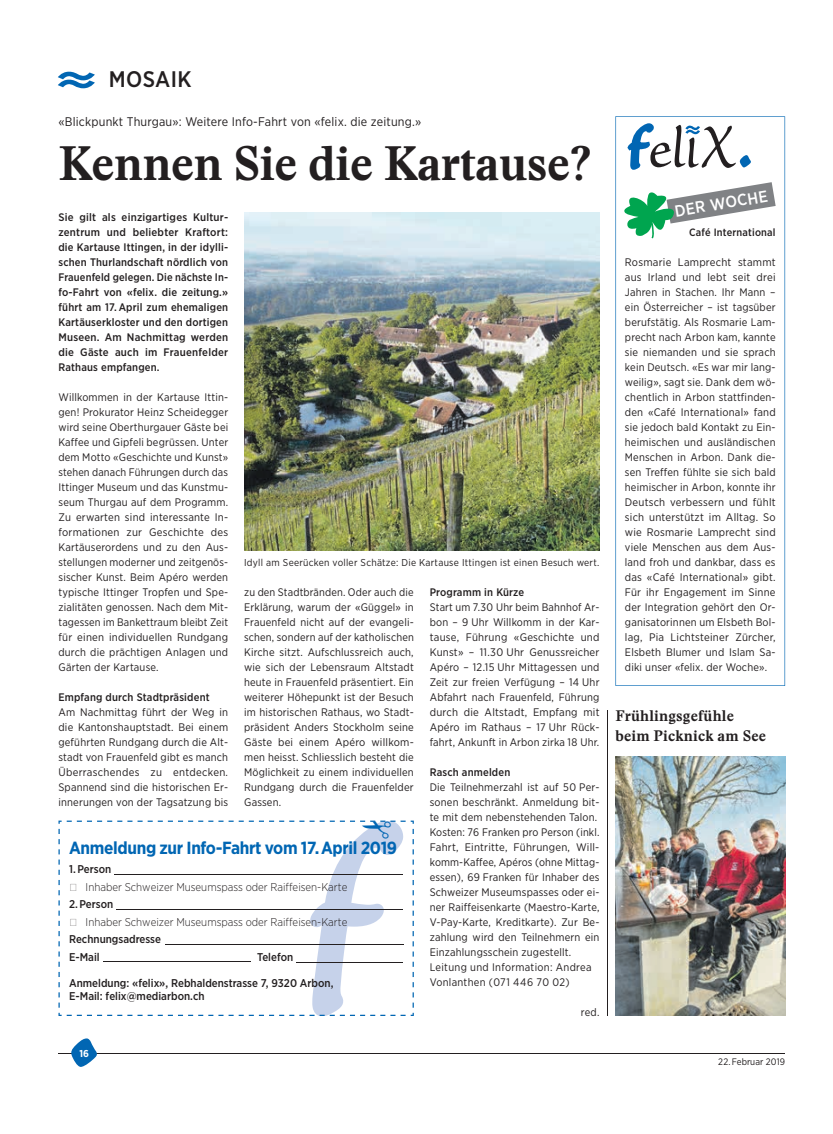
<style>
.page{position:relative;width:833px;height:1134px;background:#fff}
.page>*{position:absolute;margin:0;border:0;box-sizing:border-box;transform-origin:0 0}
.t1{font:700 47.5px "Stanley";letter-spacing:-.01em;color:#231f20}
.t2{font:500 22.5px "Gotham Narrow";letter-spacing:.015em;color:#231f20}
.t3{font:700 17.5px "Gotham Narrow";letter-spacing:-.02em;color:#0166b3}
.t4{font:500 16.25px "Gotham Narrow";color:#fff}
.t5{font:700 15px/20px "Stanley";letter-spacing:.01em;color:#231f20}
.t6{font:12.5px "Gotham Narrow";letter-spacing:.015em;color:#231f20}
.t7{font:500 11.25px/17.5px "Gotham Narrow";color:#231f20}
.t8{font:300 11.25px "Gotham Narrow";color:#231f20}
.t9{font:11px/15px "Gotham Narrow";letter-spacing:.015em;color:#231f20;text-align:justify}
.t10{font:500 11px/15px "Gotham Narrow";letter-spacing:.015em;color:#231f20;text-align:justify}
.t11{font:500 10.62px "Gotham Narrow";letter-spacing:.02em;color:#231f20}
.t12{font:10px "Gotham Narrow";letter-spacing:.025em;color:#231f20}
.t13{font:700 10px "Gotham Narrow";color:#fff}
.t14{font:9.38px "Gotham Narrow";color:#231f20}
</style>
<div class="page">
<svg style="left:58px;top:72px;width:37px;height:16px"></svg>
<svg style="left:615px;top:116px;width:170px;height:570px"></svg>
<svg style="left:628px;top:123px;width:123px;height:47px"></svg>
<svg style="left:623px;top:182px;width:152px;height:57px"></svg>
<hr style="left:58px;top:1053px;width:727px;height:1px;background:#231f20">
<svg style="left:71px;top:1038px;width:26px;height:29px"></svg>
<img style="left:244px;top:212px;width:355px;height:339px">
<hr style="left:607px;top:710px;width:1px;height:306px;background:#231f20">
<svg style="left:58px;top:821px;width:356px;height:195px"></svg>
<img style="left:615px;top:757px;width:170px;height:259px">
<svg style="left:67px;top:820px;width:338px;height:196px"></svg>
<h2 class="t2" style="left:109px;top:65px;width:84px">MOSAIK</h2>
<p class="t6" style="left:58px;top:114px;width:364px">«Blickpunkt Thurgau»: Weitere Info-Fahrt von «felix. die zeitung.»</p>
<h1 class="t1" style="left:58px;top:136px;width:534px">Kennen Sie die Kartause?</h1>
<p class="t10" style="left:58px;top:209px;width:171px">Sie gilt als einzigartiges Kultur&shy;zentrum und beliebter Kraftort: die Kartause Ittingen, in der idylli&shy;schen Thurlandschaft nördlich von Frauenfeld gelegen. Die nächste In&shy;fo-Fahrt von «felix. die zeitung.» führt am 17. April zum ehemaligen Kartäuserkloster und den dortigen Museen. Am Nachmittag werden die Gäste auch im Frauenfelder Rathaus empfangen.</p>
<p class="t9" style="left:58px;top:389px;width:171px">Willkommen in der Kartause Ittin&shy;gen! Prokurator Heinz Scheidegger wird seine Oberthurgauer Gäste bei Kaffee und Gipfeli begrüssen. Unter dem Motto «Geschichte und Kunst» stehen danach Führungen durch das Ittinger Museum und das Kunstmu&shy;seum Thurgau auf dem Programm.<br>Zu erwarten sind interessante In&shy;formationen zur Geschichte des Kartäuserordens und zu den Aus&shy;stellungen moderner und zeitgenös&shy;sischer Kunst. Beim Apéro werden typische Ittinger Tropfen und Spe&shy;zialitäten genossen. Nach dem Mit&shy;tagessen im Bankettraum bleibt Zeit für einen individuellen Rundgang durch die prächtigen Anlagen und Gärten der Kartause.</p>
<p class="t10" style="left:58px;top:689px;width:153px">Empfang durch Stadtpräsident</p>
<p class="t9" style="left:58px;top:704px;width:171px">Am Nachmittag führt der Weg in die Kantonshauptstadt. Bei einem geführten Rundgang durch die Alt&shy;stadt von Frauenfeld gibt es manch Überraschendes zu entdecken.<br>Spannend sind die historischen Er&shy;innerungen von der Tagsatzung bis</p>
<p class="t12" style="left:244px;top:556px;width:357px">Idyll am Seerücken voller Schätze: Die Kartause Ittingen ist einen Besuch wert.</p>
<p class="t9" style="left:244px;top:584px;width:171px">zu den Stadtbränden. Oder auch die Erklärung, warum der «Güggel» in Frauenfeld nicht auf der evangeli&shy;schen, sondern auf der katholischen Kirche sitzt. Aufschlussreich auch, wie sich der Lebensraum Altstadt heute in Frauenfeld präsentiert. Ein weiterer Höhepunkt ist der Besuch im historischen Rathaus, wo Stadt&shy;präsident Anders Stockholm seine Gäste bei einem Apéro willkom&shy;men heisst. Schliesslich besteht die Möglichkeit zu einem individuellen Rundgang durch die Frauenfelder Gassen.</p>
<p class="t10" style="left:430px;top:584px;width:96px">Programm in Kürze</p>
<p class="t9" style="left:430px;top:599px;width:171px">Start um 7.30 Uhr beim Bahnhof Ar&shy;bon – 9 Uhr Willkomm in der Kar&shy;tause, Führung «Geschichte und Kunst» – 11.30 Uhr Genussreicher Apéro – 12.15 Uhr Mittagessen und Zeit zur freien Verfügung – 14 Uhr Abfahrt nach Frauenfeld, Führung durch die Altstadt, Empfang mit Apéro im Rathaus – 17 Uhr Rück&shy;fahrt, Ankunft in Arbon zirka 18 Uhr.</p>
<p class="t10" style="left:430px;top:764px;width:82px">Rasch anmelden</p>
<p class="t9" style="left:430px;top:779px;width:171px;text-align:left">Die Teilnehmerzahl ist auf 50 Per&shy;sonen beschränkt. Anmeldung bit&shy;te mit dem nebenstehenden Talon.<br>Kosten: 76 Franken pro Person (inkl.<br>Fahrt, Eintritte, Führungen, Will&shy;komm-Kaffee, Apéros (ohne Mittag&shy;essen), 69 Franken für Inhaber des Schweizer Museumspasses oder ei&shy;ner Raiffeisenkarte (Maestro-Karte, V-Pay-Karte, Kreditkarte). Zur Be&shy;zahlung wird den Teilnehmern ein Einzahlungsschein zugestellt.<br>Leitung und Information: Andrea Vonlanthen (071 446 70 02)</p>
<p class="t9" style="left:581px;top:1004px;width:20px">red.</p>
<h3 class="t3" style="left:69px;top:837px;width:329px">Anmeldung zur Info-Fahrt vom 17. April 2019</h3>
<p class="t7" style="left:69px;top:860px;width:44px">1. Person</p>
<p class="t8" style="left:86px;top:880px;width:263px">Inhaber Schweizer Museumspass oder Raiffeisen-Karte</p>
<p class="t7" style="left:69px;top:895px;width:46px">2. Person</p>
<p class="t8" style="left:86px;top:915px;width:263px">Inhaber Schweizer Museumspass oder Raiffeisen-Karte</p>
<p class="t7" style="left:69px;top:930px;width:93px">Rechnungsadresse<br>E-Mail</p>
<p class="t7" style="left:257px;top:948px;width:38px">Telefon</p>
<p class="t7" style="left:69px;top:977px;width:266px;line-height:12.5px">Anmeldung: «felix», Rebhaldenstrasse 7, 9320 Arbon,<br>E-Mail: felix@mediarbon.ch</p>
<p class="t13" style="left:79px;top:1047px;width:11px">16</p>
<h3 class="t4" style="left:673px;top:201px;width:96px;rotate:-9deg">DER WOCHE</h3>
<p class="t11" style="left:689px;top:225px;width:88px">Café International</p>
<p class="t9" style="left:625px;top:254px;width:152px">Rosmarie Lamprecht stammt aus Irland und lebt seit drei Jahren in Stachen. Ihr Mann – ein Österreicher – ist tagsüber berufstätig. Als Rosmarie Lam&shy;precht nach Arbon kam, kannte sie niemanden und sie sprach kein Deutsch. «Es war mir lang&shy;weilig», sagt sie. Dank dem wö&shy;chentlich in Arbon stattfinden&shy;den «Café International» fand sie jedoch bald Kontakt zu Ein&shy;heimischen und ausländischen Menschen in Arbon. Dank die&shy;sen Treffen fühlte sie sich bald heimischer in Arbon, konnte ihr Deutsch verbessern und fühlt sich unterstützt im Alltag. So wie Rosmarie Lamprecht sind viele Menschen aus dem Aus&shy;land froh und dankbar, dass es das «Café International» gibt.<br>Für ihr Engagement im Sinne der Integration gehört den Or&shy;ganisatorinnen um Elsbeth Bol&shy;lag, Pia Lichtsteiner Zürcher, Elsbeth Blumer und Islam Sa&shy;diki unser «felix. der Woche».</p>
<h3 class="t5" style="left:615px;top:706px;width:152px">Frühlingsgefühle beim Picknick am See</h3>
<p class="t14" style="left:718px;top:1056px;width:68px">22. Februar 2019</p>
</div>
